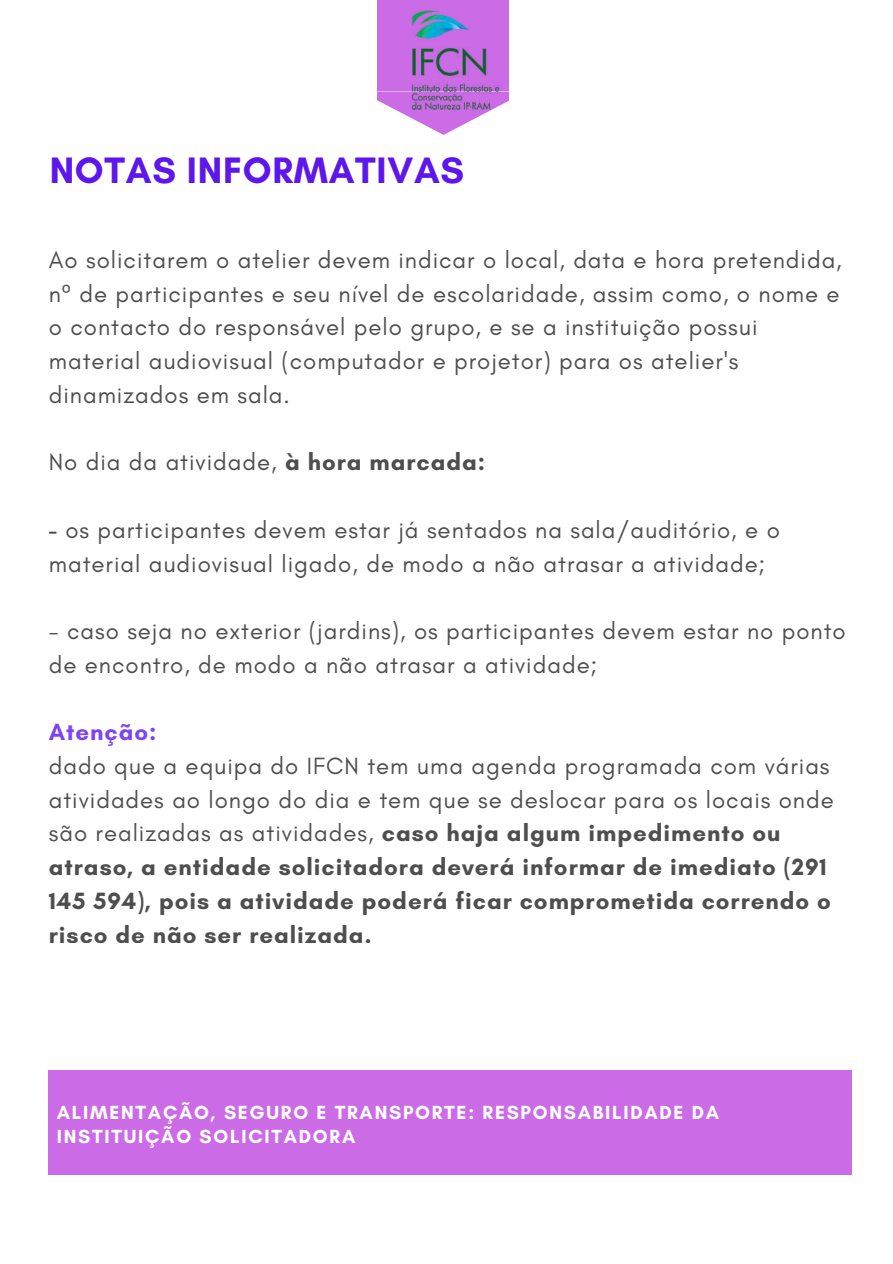
<style>
.page{position:relative;width:893px;height:1264px;background:#fff}
.page>*{position:absolute;margin:0;border:0;box-sizing:border-box;transform-origin:0 0}
.t1{font:700 37.5px "Glacial Indifference";letter-spacing:.02em;color:#5e17eb}
.t2{font:24px/33.8px "Glacial Indifference";letter-spacing:.04em;color:#222}
.t3{font:700 24px/33.8px "Glacial Indifference";letter-spacing:.04em;color:#222}
.t4{font:700 24px "Glacial Indifference";letter-spacing:.04em;color:#5e17eb}
.t5{font:700 19.35px/24px "Glacial Indifference";letter-spacing:.09em;color:#fff}
.s1{font-family:"Noto Sans"}
.s2{font-weight:700}
.s3{font-weight:400}
</style>
<div class="page">
<div style="left:49px;top:1070px;width:802px;height:104px;background:#cb6ce6"></div>
<img style="left:377px;top:0;width:132px;height:135px">
<h1 class="t1" style="left:50px;top:148px;width:416px">NOTAS INFORMATIVAS</h1>
<p class="t2" style="left:49px;top:242px;width:794px">Ao solicitarem o atelier devem indicar o local, data e hora pretendida, n<span class="s1">º</span> de participantes e seu nível de escolaridade, assim como, o nome e o contacto do responsável pelo grupo, e se a instituição possui material audiovisual (computador e projetor) para os atelier's dinamizados em sala.</p>
<p class="t2" style="left:49px;top:445px;width:438px">No dia da atividade, <span class="s2">à hora marcada:</span></p>
<p class="t2" style="left:49px;top:512px;width:732px"><span class="s2">-</span> os participantes devem estar já sentados na sala/auditório, e o material audiovisual ligado, de modo a não atrasar a atividade;</p>
<p class="t2" style="left:49px;top:613px;width:798px">- caso seja no exterior (jardins), os participantes devem estar no ponto de encontro, de modo a não atrasar a atividade;</p>
<p class="t4" style="left:49px;top:717px;width:109px">Atenção:</p>
<p class="t3" style="left:49px;top:748px;width:786px"><span class="s3">dado que a equipa do IFCN tem uma agenda programada com várias atividades ao longo do dia e tem que se deslocar para os locais onde são realizadas as atividades,</span> caso haja algum impedimento ou atraso, a entidade solicitadora deverá informar de imediato (291<br>145 594), pois a atividade poderá ficar comprometida correndo o risco de não ser realizada.</p>
<p class="t5" style="left:57px;top:1100px;width:664px">ALIMENTAÇÃO, SEGURO E TRANSPORTE: RESPONSABILIDADE DA<br>INSTITUIÇÃO SOLICITADORA</p>
</div>
